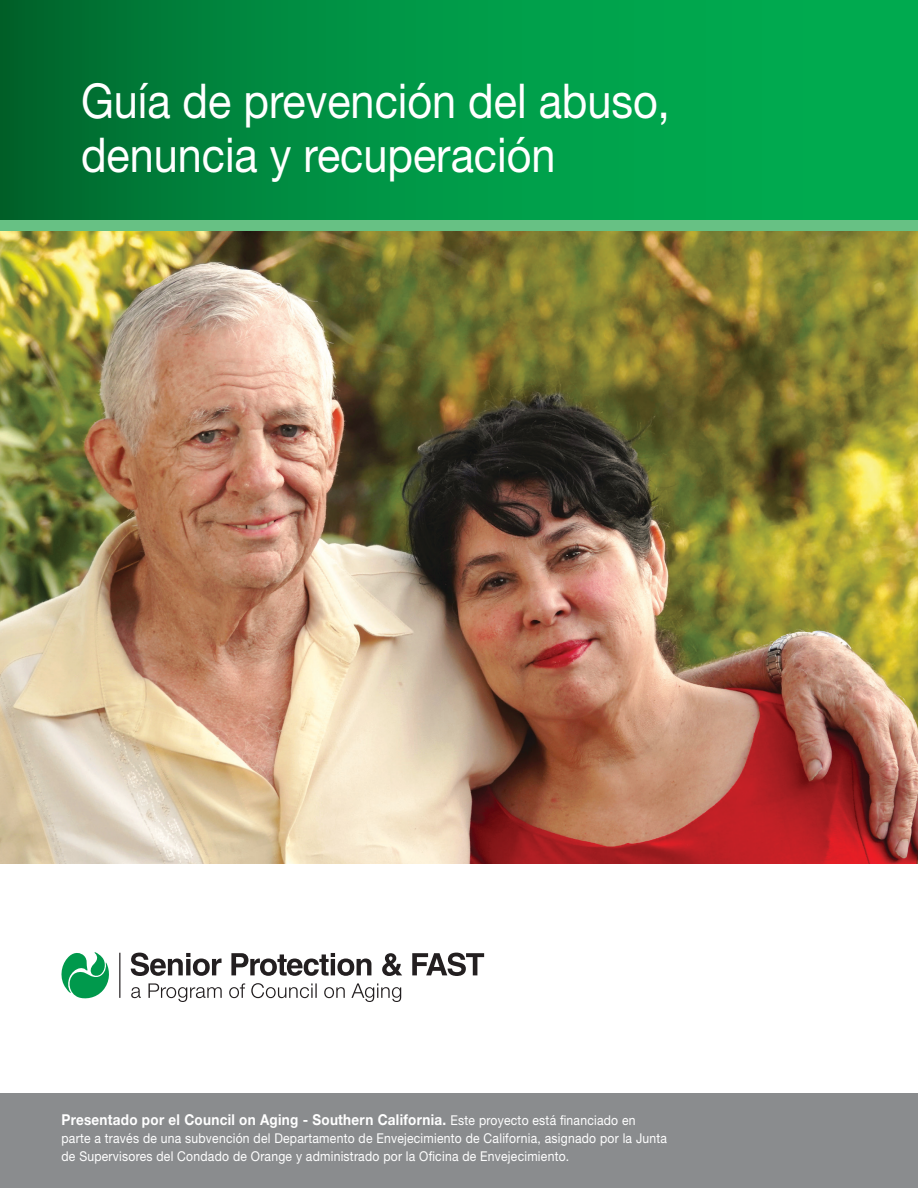
<style>
.page{position:relative;width:918px;height:1188px;background:#fff}
.page>*{position:absolute;margin:0;border:0;box-sizing:border-box;transform-origin:0 0}
.T5_32{font:48px/54px "Helvetica Neue LT Std";color:#fff;scale:.9 1}
.t1{font:700 15px "Helvetica Neue LT Std";letter-spacing:.02em;color:#fff;scale:.9 1}
.t2{font:13.5px/18px "Helvetica Neue LT Std";letter-spacing:.02em;color:#fff;scale:.9 1}
.s1{font-weight:400;font-size:13.5px}
</style>
<div class="page">
<img style="left:0;top:231px;width:918px;height:633px">
<svg style="left:0;top:0;width:918px;height:220px;background:#009344"></svg>
<div style="left:0;top:1094px;width:918px;height:94px;background:#8a8c8e"></div>
<div style="left:0;top:220px;width:918px;height:11px;background:#67c184"></div>
<svg style="left:61px;top:952px;width:48px;height:47px"></svg>
<svg style="left:119px;top:953px;width:283px;height:49px"></svg>
<svg style="left:412px;top:953px;width:72px;height:23px"></svg>
<p class="T5_32" style="left:81px;top:74px;width:656px">Guía de prevención del abuso, denuncia y recuperación</p>
<p class="t1" style="left:62px;top:1110px;width:639px">Presentado por el Council on Aging - Southern California. <span class="s1">Este proyecto está financiado en</span></p>
<p class="t2" style="left:62px;top:1129px;width:674px">parte a través de una subvención del Departamento de Envejecimiento de California, asignado por la Junta de Supervisores del Condado de Orange y administrado por la Oficina de Envejecimiento.</p>
</div>
